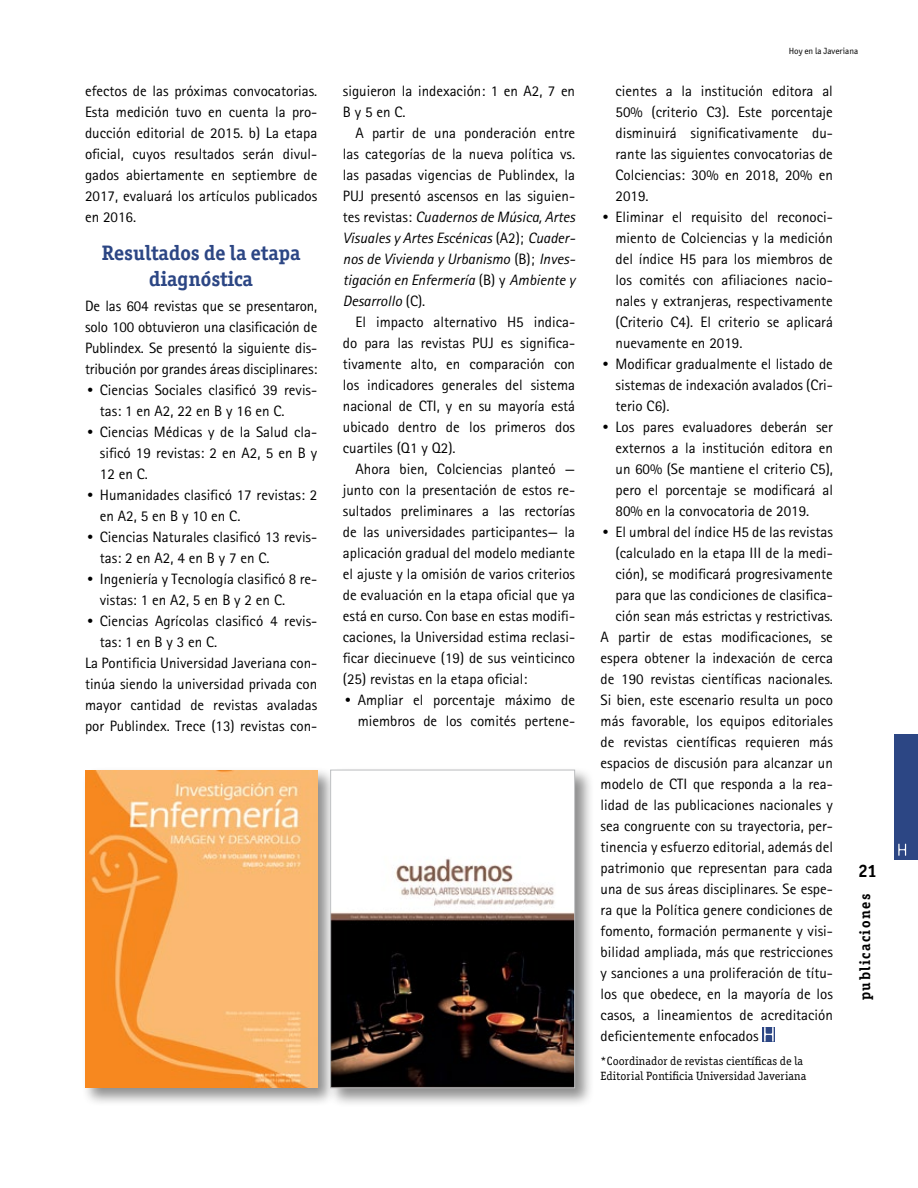
<style>
.page{position:relative;width:918px;height:1188px;background:#fff}
.page>*{position:absolute;margin:0;border:0;box-sizing:border-box;transform-origin:0 0}
.t1{font:700 21px/25.2px "Officina Ser ITC";color:#2c4684;text-align:center}
.t2{font:700 18px "Officina Sans ITC";color:#000}
.t3{font:15px/21px "AT Rotis Sans Serif";color:#000;text-align:justify}
.t4{font:700 15px "Officina Ser ITC";letter-spacing:.1em;color:#000}
.t5{font:12px/15px "Officina Ser ITC";letter-spacing:.01em;color:#000}
.t6{font:9px "Officina Sans ITC";color:#000}
.s1{font-family:"Officina Sans ITC"}
.s2{font-style:italic}
</style>
<div class="page">
<div style="left:894px;top:734px;width:24px;height:126px;background:#2c4684"></div>
<svg style="left:898px;top:844px;width:8px;height:12px"></svg>
<div style="left:763px;top:1027px;width:12px;height:14px;background:#2c4684"></div>
<svg style="left:764px;top:1027px;width:10px;height:14px"></svg>
<div style="left:82px;top:767px;width:255px;height:340px;background:#000;opacity:.45"></div>
<img style="left:85px;top:770px;width:233px;height:318px">
<div style="left:327px;top:767px;width:268px;height:340px;background:#000;opacity:.45"></div>
<img style="left:332px;top:772px;width:241px;height:314px">
<div style="left:330px;top:770px;width:245px;height:318px;border:1px solid #bcbec0"></div>
<p class="t3" style="left:85px;top:81px;width:234px">efectos de las próximas convocatorias.<br>Esta medición tuvo en cuenta la pro&shy;ducción editorial de 2015. b) La etapa oficial, cuyos resultados serán divul&shy;gados abiertamente en septiembre de 2017, evaluará los artículos publicados en 2016.</p>
<h1 class="t1" style="left:102px;top:241px;width:201px">Resultados de la etapa diagnóstica</h1>
<p class="t3" style="left:85px;top:295px;width:234px">De las 604 revistas que se presentaron, solo 100 obtuvieron una clasificación de Publindex. Se presentó la siguiente dis&shy;tribución por grandes áreas disciplinares:</p>
<p class="t3" style="left:100px;top:379px;width:219px;text-indent:-15px"><span class="s1">•</span> Ciencias Sociales clasificó 39 revis&shy;tas: 1 en A2, 22 en B y 16 en C.</p>
<p class="t3" style="left:100px;top:421px;width:219px;text-indent:-15px"><span class="s1">•</span> Ciencias Médicas y de la Salud cla&shy;sificó 19 revistas: 2 en A2, 5 en B y 12 en C.</p>
<p class="t3" style="left:100px;top:484px;width:219px;text-indent:-15px"><span class="s1">•</span> Humanidades clasificó 17 revistas: 2 en A2, 5 en B y 10 en C.</p>
<p class="t3" style="left:100px;top:526px;width:219px;text-indent:-15px"><span class="s1">•</span> Ciencias Naturales clasificó 13 revis&shy;tas: 2 en A2, 4 en B y 7 en C.</p>
<p class="t3" style="left:100px;top:568px;width:219px;text-indent:-15px"><span class="s1">•</span> Ingeniería y Tecnología clasificó 8 re&shy;vistas: 1 en A2, 5 en B y 2 en C.</p>
<p class="t3" style="left:85px;top:610px;width:234px"><span class="s1">•</span> Ciencias Agrícolas clasificó 4 revis-</p>
<p class="t3" style="left:100px;top:631px;width:119px">tas: 1 en B y 3 en C.</p>
<p class="t3" style="left:85px;top:652px;width:234px">La Pontificia Universidad Javeriana con-</p>
<p class="t3" style="left:85px;top:673px;width:234px">tinúa siendo la universidad privada con</p>
<p class="t3" style="left:85px;top:694px;width:234px">mayor cantidad de revistas avaladas</p>
<p class="t3" style="left:85px;top:715px;width:234px">por Publindex. Trece (13) revistas con-</p>
<p class="t3" style="left:343px;top:81px;width:234px">siguieron la indexación: 1 en A2, 7 en<br>B y 5 en C.</p>
<p class="t3" style="left:343px;top:123px;width:234px;text-indent:13px">A partir de una ponderación entre las categorías de la nueva política vs. las pasadas vigencias de Publindex, la PUJ presentó ascensos en las siguien&shy;tes revistas: <span class="s2">Cuadernos de Música, Artes Visuales y Artes Escénicas</span> (A2); <span class="s2">Cuader&shy;nos de Vivienda y Urbanismo</span> (B); <span class="s2">Inves&shy;tigación en Enfermería</span> (B) y <span class="s2">Ambiente y Desarrollo</span> (C).</p>
<p class="t3" style="left:343px;top:312px;width:234px;text-indent:13px">El impacto alternativo H5 indica&shy;do para las revistas PUJ es significa&shy;tivamente alto, en comparación con los indicadores generales del sistema nacional de CTI, y en su mayoría está ubicado dentro de los primeros dos cuartiles (Q1 y Q2).</p>
<p class="t3" style="left:343px;top:459px;width:234px;text-indent:13px">Ahora bien, Colciencias planteó — junto con la presentación de estos re&shy;sultados preliminares a las rectorías de las universidades participantes— la aplicación gradual del modelo mediante el ajuste y la omisión de varios criterios de evaluación en la etapa oficial que ya está en curso. Con base en estas modifi&shy;caciones, la Universidad estima reclasi&shy;ficar diecinueve (19) de sus veinticinco (25) revistas en la etapa oficial:</p>
<p class="t3" style="left:343px;top:690px;width:234px;text-align:right"><span class="s1">•</span> Ampliar el porcentaje máximo de miembros de los comités pertene-</p>
<p class="t6" style="left:789px;top:46px;width:71px">Hoy en la Javeriana</p>
<p class="t3" style="left:616px;top:81px;width:219px">cientes a la institución editora al 50% (criterio C3). Este porcentaje disminuirá significativamente du&shy;rante las siguientes convocatorias de Colciencias: 30% en 2018, 20% en 2019.</p>
<p class="t3" style="left:616px;top:207px;width:219px;text-indent:-15px"><span class="s1">•</span> Eliminar el requisito del reconoci&shy;miento de Colciencias y la medición del índice H5 para los miembros de los comités con afiliaciones nacio&shy;nales y extranjeras, respectivamente (Criterio C4). El criterio se aplicará nuevamente en 2019.</p>
<p class="t3" style="left:616px;top:354px;width:219px;text-indent:-15px"><span class="s1">•</span> Modificar gradualmente el listado de sistemas de indexación avalados (Cri&shy;terio C6).</p>
<p class="t3" style="left:616px;top:417px;width:219px;text-indent:-15px"><span class="s1">•</span> Los pares evaluadores deberán ser externos a la institución editora en un 60% (Se mantiene el criterio C5), pero el porcentaje se modificará al 80% en la convocatoria de 2019.</p>
<p class="t3" style="left:601px;top:522px;width:234px"><span class="s1">•</span> El umbral del índice H5 de las revistas</p>
<p class="t3" style="left:616px;top:543px;width:219px">(calculado en la etapa III de la medi-</p>
<p class="t3" style="left:616px;top:564px;width:219px">ción), se modificará progresivamente</p>
<p class="t3" style="left:616px;top:585px;width:219px">para que las condiciones de clasifica-</p>
<p class="t3" style="left:616px;top:606px;width:219px">ción sean más estrictas y restrictivas.</p>
<p class="t3" style="left:601px;top:627px;width:234px">A partir de estas modificaciones, se</p>
<p class="t3" style="left:601px;top:648px;width:234px">espera obtener la indexación de cerca</p>
<p class="t3" style="left:601px;top:669px;width:234px">de 190 revistas científicas nacionales.</p>
<p class="t3" style="left:601px;top:690px;width:234px">Si bien, este escenario resulta un poco</p>
<p class="t3" style="left:601px;top:711px;width:234px">más favorable, los equipos editoriales</p>
<p class="t3" style="left:601px;top:732px;width:234px">de revistas científicas requieren más</p>
<p class="t3" style="left:601px;top:753px;width:234px">espacios de discusión para alcanzar un</p>
<p class="t3" style="left:601px;top:774px;width:234px">modelo de CTI que responda a la rea-</p>
<p class="t3" style="left:601px;top:795px;width:234px">lidad de las publicaciones nacionales y</p>
<p class="t3" style="left:601px;top:816px;width:234px">sea congruente con su trayectoria, per-</p>
<p class="t3" style="left:601px;top:837px;width:234px">tinencia y esfuerzo editorial, además del</p>
<p class="t3" style="left:601px;top:858px;width:234px">patrimonio que representan para cada</p>
<p class="t3" style="left:601px;top:879px;width:234px">una de sus áreas disciplinares. Se espe-</p>
<p class="t3" style="left:601px;top:900px;width:234px">ra que la Política genere condiciones de</p>
<p class="t3" style="left:601px;top:921px;width:234px">fomento, formación permanente y visi-</p>
<p class="t3" style="left:601px;top:942px;width:234px">bilidad ampliada, más que restricciones</p>
<p class="t3" style="left:601px;top:963px;width:234px">y sanciones a una proliferación de títu-</p>
<p class="t3" style="left:601px;top:984px;width:234px">los que obedece, en la mayoría de los</p>
<p class="t3" style="left:601px;top:1005px;width:234px">casos, a lineamientos de acreditación</p>
<p class="t3" style="left:601px;top:1026px;width:159px">deficientemente enfocados</p>
<p class="t5" style="left:601px;top:1053px;width:207px">*Coordinador de revistas científicas de la<br>Editorial Pontificia Universidad Javeriana</p>
<p class="t2" style="left:858px;top:859px;width:20px">21</p>
<p class="t4" style="left:856px;top:1000px;width:108px;rotate:-90deg">publicaciones</p>
</div>
